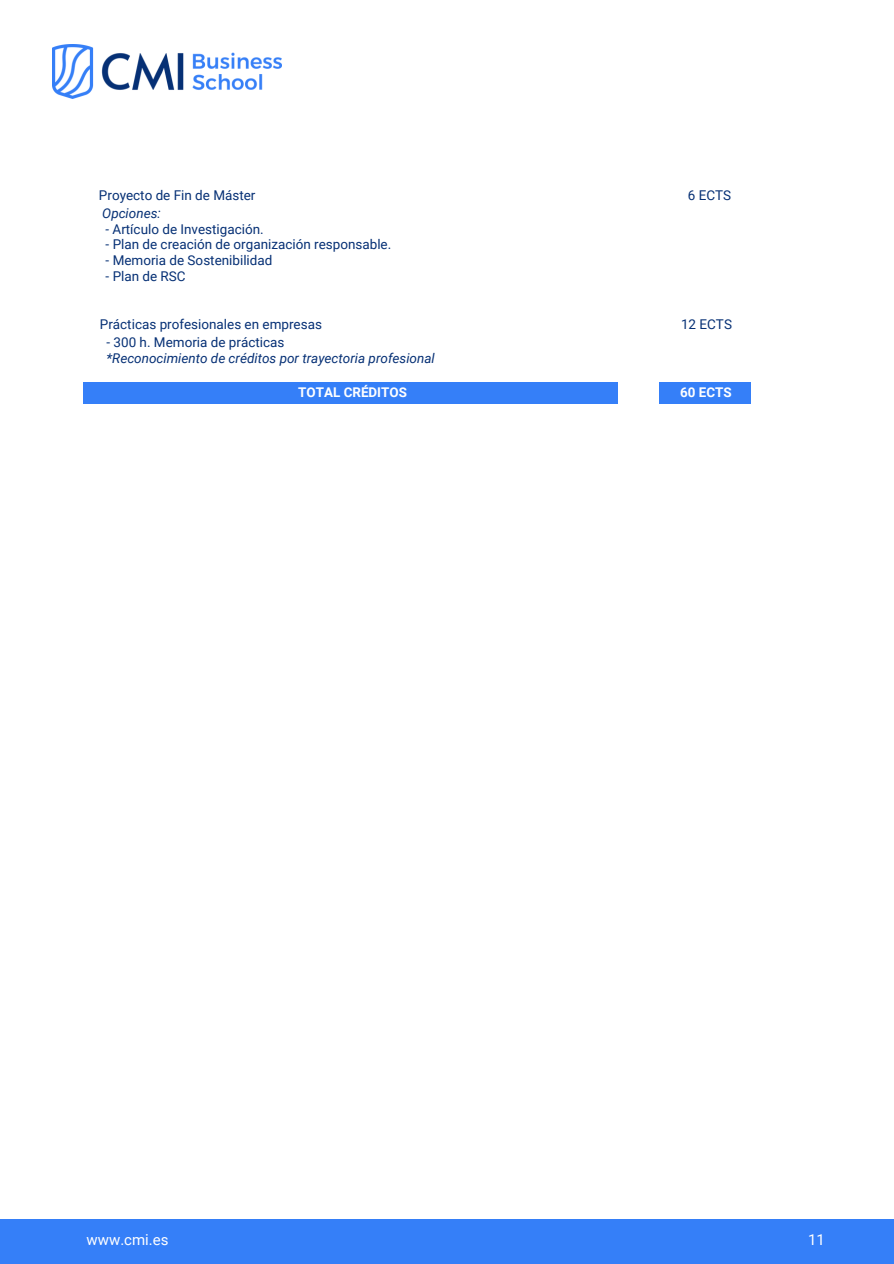
<style>
.page{position:relative;width:894px;height:1264px;background:#fff}
.page>*{position:absolute;margin:0;border:0;box-sizing:border-box;transform-origin:0 0}
.t1{font:15px "Roboto";color:#fff}
.t2{font:13.5px "Roboto";color:#063075}
.t3{font:italic 13.5px "Roboto";color:#063075}
.t4{font:700 13.35px "Roboto";color:#fff}
.s1{font-style:italic}
</style>
<div class="page">
<div style="left:83px;top:382px;width:534px;height:21px;background:#357ff8"></div>
<div style="left:659px;top:382px;width:92px;height:21px;background:#357ff8"></div>
<div style="left:0;top:1219px;width:893px;height:44px;background:#357ff8"></div>
<img style="left:53px;top:45px;width:228px;height:54px">
<p class="t2" style="left:99px;top:187px;width:158px">Proyecto de Fin de Máster</p>
<p class="t3" style="left:102px;top:205px;width:60px">Opciones:</p>
<p class="t2" style="left:105px;top:221px;width:160px"><span class="s1">-</span> Artículo de Investigación.</p>
<p class="t2" style="left:106px;top:237px;width:287px">- Plan de creación de organización responsable.</p>
<p class="t2" style="left:106px;top:252px;width:168px">- Memoria de Sostenibilidad</p>
<p class="t2" style="left:106px;top:268px;width:81px">- Plan de RSC</p>
<h2 class="t2" style="left:100px;top:316px;width:223px">Prácticas profesionales en empresas</h2>
<h3 class="t2" style="left:106px;top:334px;width:179px">- 300 h. Memoria de prácticas</h3>
<h3 class="t3" style="left:106px;top:350px;width:330px">*Reconocimiento de créditos por trayectoria profesional</h3>
<h2 class="t2" style="left:687px;top:187px;width:45px">6 ECTS</h2>
<p class="t2" style="left:680px;top:316px;width:52px">12 ECTS</p>
<p class="t4" style="left:298px;top:384px;width:110px">TOTAL CRÉDITOS</p>
<p class="t4" style="left:680px;top:384px;width:53px">60 ECTS</p>
<p class="t1" style="left:86px;top:1230px;width:83px">www.cmi.es</p>
<p class="t1" style="left:807px;top:1230px;width:18px">11</p>
</div>
